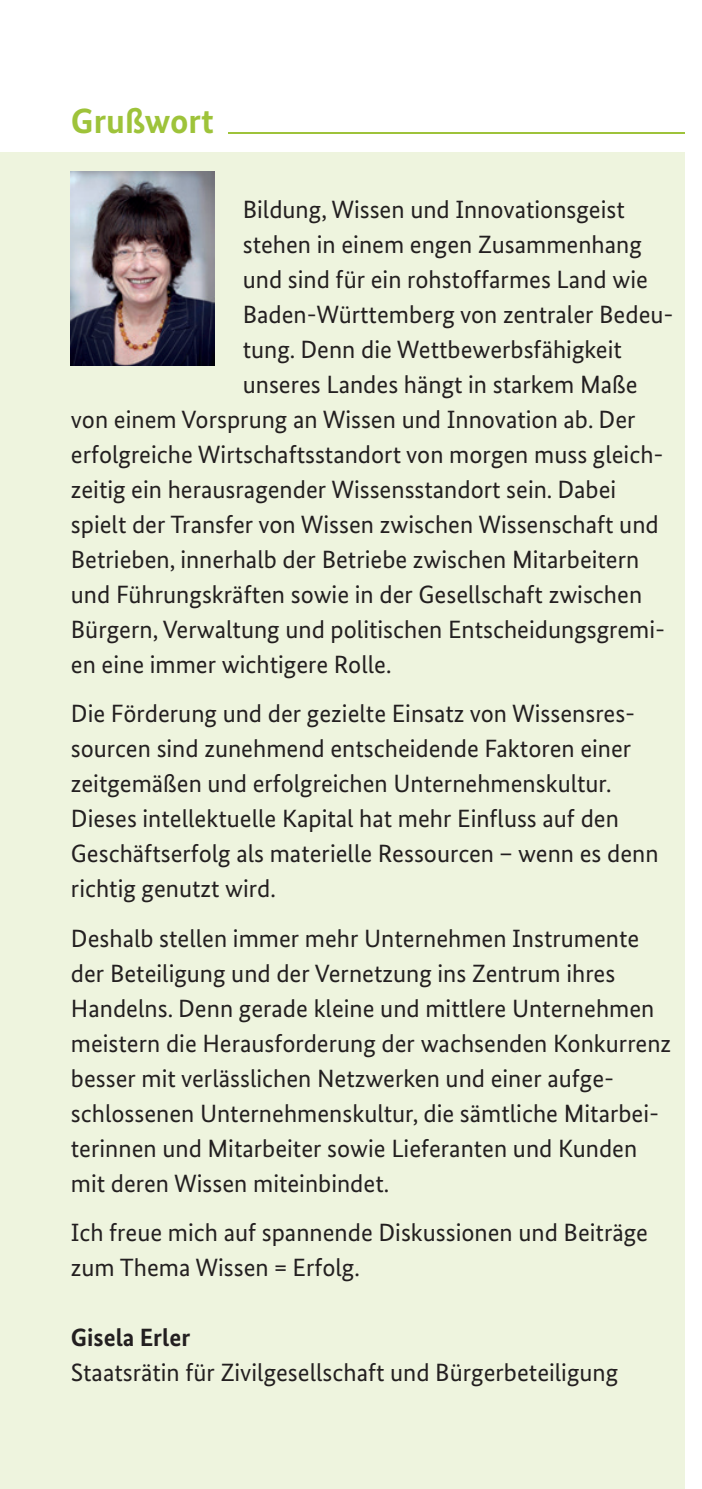
<style>
.page{position:relative;width:702px;height:1489px;background:#fff}
.page>*{position:absolute;margin:0;border:0;box-sizing:border-box;transform-origin:0 0}
.t1{font:700 35px "Bundes Sans";color:#9ec33a}
.t2{font:25px/35px "Bundes Sans";color:#231f20}
.t3{font:700 25px "Bundes Sans";color:#231f20}
</style>
<div class="page">
<div style="left:0;top:152px;width:684px;height:1336px;background:#eef4de"></div>
<img style="left:71px;top:171px;width:143px;height:194px">
<hr style="left:228px;top:132px;width:456px;height:1px;background:#9ec33a">
<h1 class="t1" style="left:71px;top:100px;width:144px">Grußwort</h1>
<p class="t2" style="left:243px;top:191px;width:383px">Bildung, Wissen und Innovationsgeist</p>
<p class="t2" style="left:243px;top:226px;width:400px">stehen in einem engen Zusammenhang</p>
<p class="t2" style="left:243px;top:261px;width:406px">und sind für ein rohstoffarmes Land wie</p>
<p class="t2" style="left:243px;top:296px;width:432px">Baden-Württemberg von zentraler Bedeu-</p>
<p class="t2" style="left:243px;top:331px;width:380px">tung. Denn die Wettbewerbsfähigkeit</p>
<p class="t2" style="left:243px;top:366px;width:396px">unseres Landes hängt in starkem Maße</p>
<p class="t2" style="left:71px;top:401px;width:566px">von einem Vorsprung an Wissen und Innovation ab. Der</p>
<p class="t2" style="left:71px;top:436px;width:594px">erfolgreiche Wirtschaftsstandort von morgen muss gleich-</p>
<p class="t2" style="left:71px;top:471px;width:547px">zeitig ein herausragender Wissensstandort sein. Dabei</p>
<p class="t2" style="left:71px;top:506px;width:589px">spielt der Transfer von Wissen zwischen Wissenschaft und</p>
<p class="t2" style="left:71px;top:541px;width:570px">Betrieben, innerhalb der Betriebe zwischen Mitarbeitern</p>
<p class="t2" style="left:71px;top:576px;width:572px">und Führungskräften sowie in der Gesellschaft zwischen</p>
<p class="t2" style="left:71px;top:611px;width:595px">Bürgern, Verwaltung und politischen Entscheidungsgremi-</p>
<p class="t2" style="left:71px;top:646px;width:322px">en eine immer wichtigere Rolle.</p>
<p class="t2" style="left:71px;top:696px;width:589px">Die Förderung und der gezielte Einsatz von Wissensres&shy;sourcen sind zunehmend entscheidende Faktoren einer zeitgemäßen und erfolgreichen Unternehmenskultur.<br>Dieses intellektuelle Kapital hat mehr Einfluss auf den Geschäftserfolg als materielle Ressourcen – wenn es denn richtig genutzt wird.</p>
<p class="t2" style="left:71px;top:920px;width:601px">Deshalb stellen immer mehr Unternehmen Instrumente der Beteiligung und der Vernetzung ins Zentrum ihres Handelns. Denn gerade kleine und mittlere Unternehmen meistern die Herausforderung der wachsenden Konkurrenz besser mit verlässlichen Netzwerken und einer aufge&shy;schlossenen Unternehmenskultur, die sämtliche Mitarbei&shy;terinnen und Mitarbeiter sowie Lieferanten und Kunden mit deren Wissen miteinbindet.</p>
<p class="t2" style="left:71px;top:1214px;width:578px">Ich freue mich auf spannende Diskussionen und Beiträge zum Thema Wissen = Erfolg.</p>
<p class="t3" style="left:71px;top:1322px;width:121px">Gisela Erler</p>
<p class="t2" style="left:71px;top:1354px;width:549px">Staatsrätin für Zivilgesellschaft und Bürgerbeteiligung</p>
</div>
